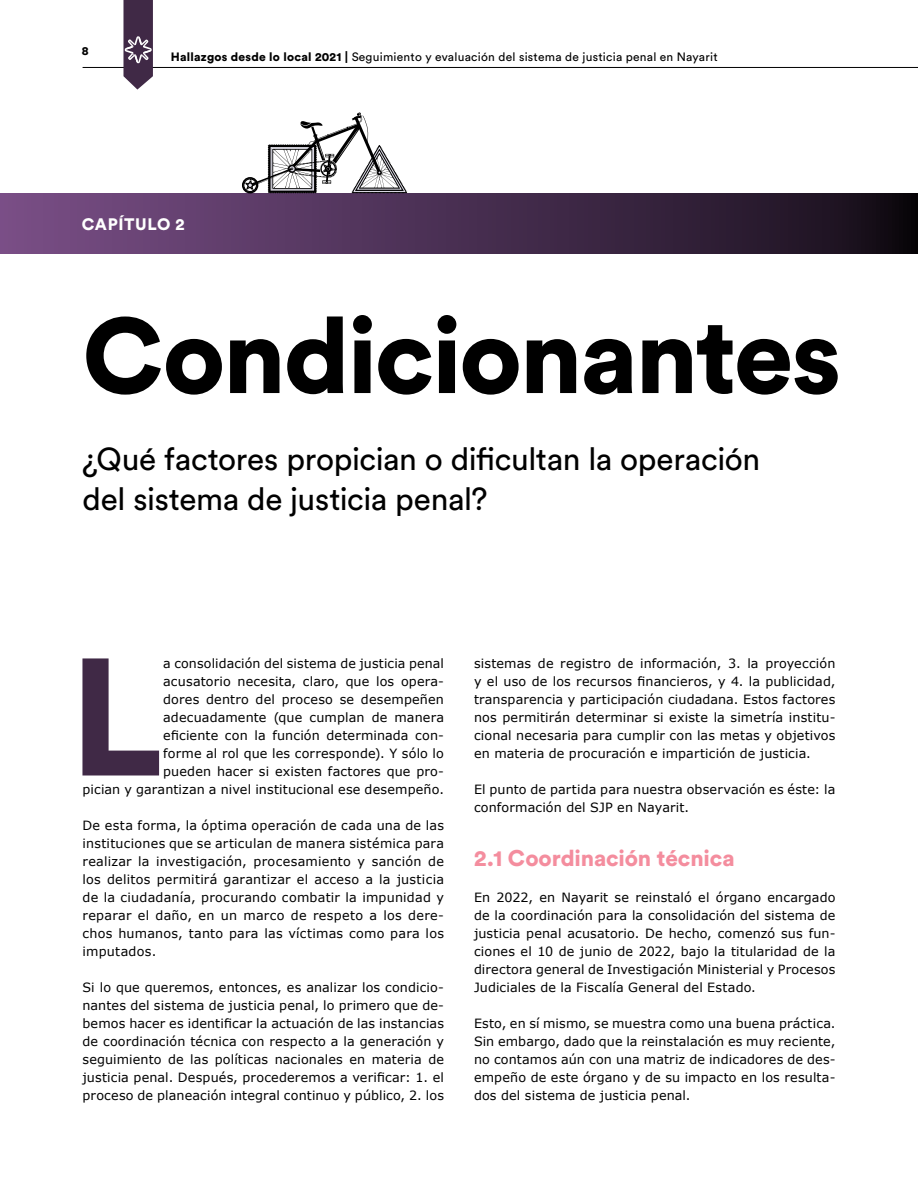
<style>
.page{position:relative;width:918px;height:1188px;background:#fff}
.page>*{position:absolute;margin:0;border:0;box-sizing:border-box;transform-origin:0 0}
.t1{font:900 165.15px "Circular Std";color:#402946}
.t2{font:900 105.75px "Circular Std";letter-spacing:-.02em;color:#000}
.t3{font:31.5px/40.8px "Circular Std";letter-spacing:-.01em;color:#000}
.t4{font:900 22.5px "Circular Std";letter-spacing:-.005em;color:#f48d9e}
.t5{font:900 16.5px "Circular Std";letter-spacing:.03em;color:#fff}
.t6{font:12.75px/18px "Verdana";letter-spacing:.01em;color:#000;text-align:justify}
.t7{font:12px "Circular Std";letter-spacing:.02em;color:#000}
.t8{font:900 12px "Circular Std";color:#000}
.s1{font-weight:900}
</style>
<div class="page">
<hr style="left:83px;top:67px;width:835px;height:1px;background:#000">
<svg style="left:123px;top:0;width:30px;height:90px;background:#604d65"></svg>
<div style="left:0;top:193px;width:918px;height:61px;background:linear-gradient(to right,#7b4f89,#150d18)"></div>
<div style="left:242px;top:177px;width:16px;height:16px;border:2px solid #000;border-radius:50%"></div>
<svg style="left:243px;top:112px;width:164px;height:82px"></svg>
<p class="t8" style="left:82px;top:43px;width:8px">8</p>
<p class="t7" style="left:171px;top:49px;width:548px"><span class="s1">Hallazgos desde lo local 2021 |</span> Seguimiento y evaluación del sistema de justicia penal en Nayarit</p>
<p class="t5" style="left:82px;top:213px;width:104px">CAPÍTULO 2</p>
<h2 class="t2" style="left:82px;top:286px;width:760px">Condicionantes</h2>
<h3 class="t3" style="left:83px;top:438px;width:679px">¿Qué factores propician o dificultan la operación del sistema de justicia penal?</h3>
<p class="t6" style="left:83px;top:654px;width:363px;text-align:right">a consolidación del sistema de justicia penal<br>acusatorio necesita, claro, que los opera-<br>dores dentro del proceso se desempeñen adecuadamente (que cumplan de manera<br>eficiente con la función determinada con-<br>forme al rol que les corresponde). Y sólo lo<br>pueden hacer si existen factores que pro-<br>pician y garantizan a nivel institucional ese desempeño.</p>
<p class="t6" style="left:82px;top:816px;width:363px">De esta forma, la óptima operación de cada una de las instituciones que se articulan de manera sistémica para realizar la investigación, procesamiento y sanción de los delitos permitirá garantizar el acceso a la justicia de la ciudadanía, procurando combatir la impunidad y reparar el daño, en un marco de respeto a los dere&shy;chos humanos, tanto para las víctimas como para los imputados.</p>
<p class="t6" style="left:82px;top:978px;width:363px">Si lo que queremos, entonces, es analizar los condicio&shy;nantes del sistema de justicia penal, lo primero que de&shy;bemos hacer es identificar la actuación de las instancias de coordinación técnica con respecto a la generación y seguimiento de las políticas nacionales en materia de justicia penal. Después, procederemos a verificar: 1. el proceso de planeación integral continuo y público, 2. los</p>
<h1 class="t1" style="left:70px;top:608px;width:95px">L</h1>
<p class="t6" style="left:474px;top:654px;width:363px">sistemas de registro de información, 3. la proyección y el uso de los recursos financieros, y 4. la publicidad, transparencia y participación ciudadana. Estos factores nos permitirán determinar si existe la simetría institu&shy;cional necesaria para cumplir con las metas y objetivos en materia de procuración e impartición de justicia.</p>
<p class="t6" style="left:474px;top:780px;width:363px">El punto de partida para nuestra observación es éste: la conformación del SJP en Nayarit.</p>
<h3 class="t4" style="left:474px;top:843px;width:262px">2.1 Coordinación técnica</h3>
<p class="t6" style="left:474px;top:888px;width:363px">En 2022, en Nayarit se reinstaló el órgano encargado de la coordinación para la consolidación del sistema de justicia penal acusatorio. De hecho, comenzó sus fun&shy;ciones el 10 de junio de 2022, bajo la titularidad de la directora general de Investigación Ministerial y Procesos Judiciales de la Fiscalía General del Estado.</p>
<p class="t6" style="left:474px;top:1014px;width:363px">Esto, en sí mismo, se muestra como una buena práctica.<br>Sin embargo, dado que la reinstalación es muy reciente, no contamos aún con una matriz de indicadores de des&shy;empeño de este órgano y de su impacto en los resulta&shy;dos del sistema de justicia penal.</p>
</div>
